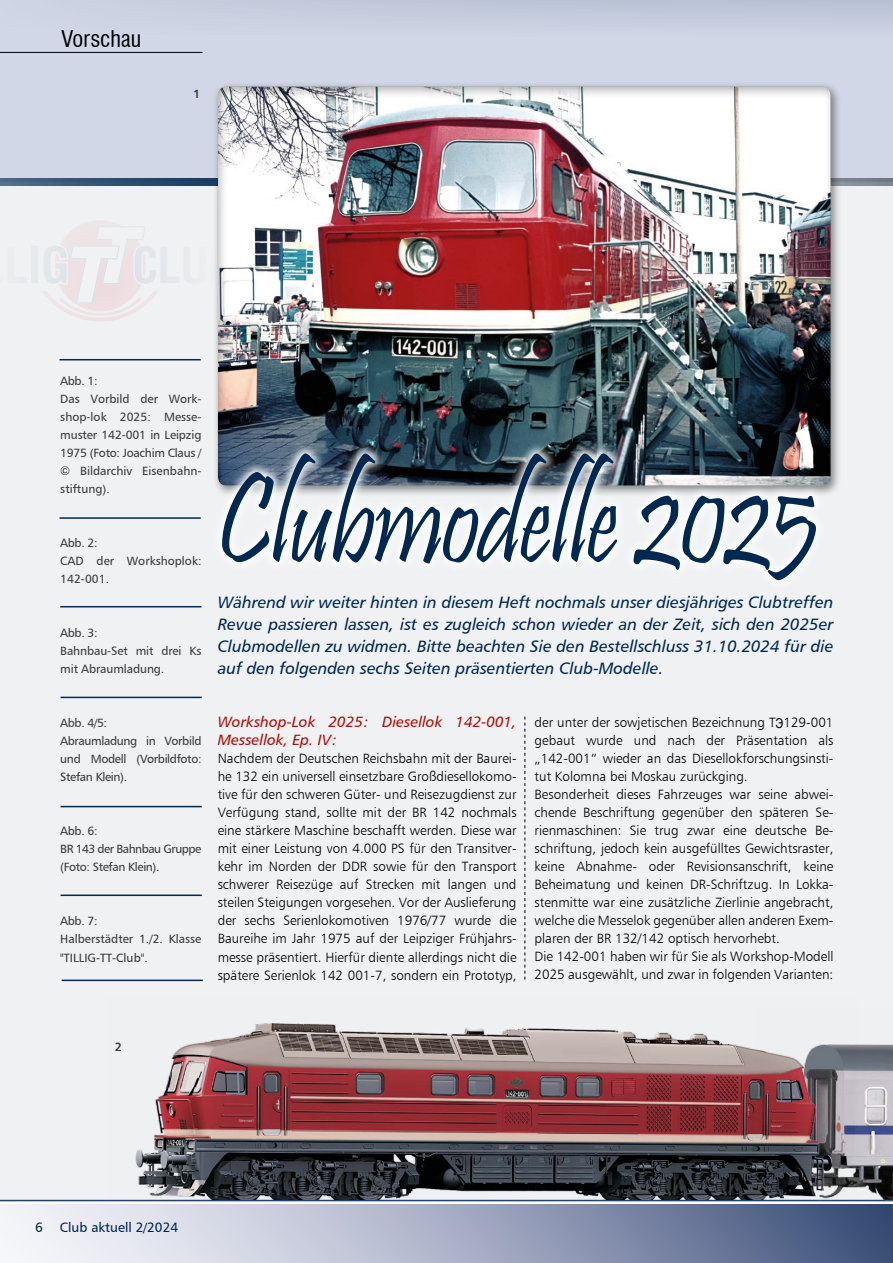
<style>
.page{position:relative;width:893px;height:1263px;background:#fff}
.page>*{position:absolute;margin:0;border:0;box-sizing:border-box;transform-origin:0 0}
.t1{font:131.4px "Pristina";letter-spacing:-.02em;color:#002851;scale:.83 1}
.t2{font:condensed 22.5px "Swiss 721 BT";letter-spacing:-.005em;color:#000}
.t3{font:16.5px/21.8px "Humanist 777 BT Italic B";color:#002851;text-align:justify}
.t4{font:15px/18px "Humanist 777 BT Italic B";color:#ae0f0a}
.t5{font:13.5px/18px "Humanist 777 BT Light B";color:#000;text-align:justify}
.t6{font:13.5px "Humanist 777 BT Roman B";color:#002851}
.t7{font:12px/18px "Humanist 777 BT Roman B";letter-spacing:-.01em;color:#3c3c3b}
.t8{font:12px/18px "Humanist 777 BT Roman B";letter-spacing:-.03em;color:#3c3c3b}
.t9{font:12px/18px "Humanist 777 BT Roman B";letter-spacing:-.04em;color:#3c3c3b}
.t10{font:12px/18px "Humanist 777 BT Roman B";color:#373a3b}
.t11{font:12px "Humanist 777 BT Bold B";color:#3c3c3b}
.s1{font-size:109.5px}
.s2{font-family:"Arial Narrow"}
</style>
<div class="page">
<div style="left:0;top:1204px;width:893px;height:59px;background:linear-gradient(to right,#fff,#40527d)"></div>
<hr style="left:892px;top:1204px;width:1px;height:59px;background:#374d74">
<div style="left:0;top:0;width:893px;height:1201px;background:#eff1f3"></div>
<div style="left:30px;top:245px;width:9px;height:39px;background:#e6e9ed"></div>
<svg style="left:42px;top:221px;width:129px;height:100px"></svg>
<div style="left:0;top:0;width:893px;height:182px;background:linear-gradient(to bottom,#cad1e1,#d4dae8)"></div>
<svg style="left:0;top:178px;width:206px;height:8px;background:#335274"></svg>
<hr style="left:0;top:52px;width:203px;height:1px;background:#000">
<hr style="left:60px;top:359px;width:141px;height:1px;background:#002851">
<div style="left:631px;top:166px;width:262px;height:21px;background:#000;opacity:.75"></div>
<div style="left:206px;top:74px;width:639px;height:413px;background:#000;opacity:.31"></div>
<svg style="left:210px;top:442px;width:618px;height:139px"></svg>
<img style="left:756px;top:1044px;width:137px;height:156px">
<img style="left:135px;top:1023px;width:721px;height:176px">
<svg style="left:524px;top:716px;width:1px;height:263px"></svg>
<hr style="left:60px;top:517px;width:141px;height:2px;background:#002851">
<hr style="left:60px;top:606px;width:141px;height:1px;background:#002851">
<hr style="left:61px;top:697px;width:141px;height:1px;background:#002851">
<hr style="left:61px;top:806px;width:141px;height:1px;background:#002851">
<hr style="left:61px;top:894px;width:141px;height:2px;background:#002851">
<hr style="left:62px;top:979px;width:141px;height:2px;background:#002851">
<h2 class="t2" style="left:61px;top:26px;width:82px">Vorschau</h2>
<p class="t11" style="left:193px;top:86px;width:9px">1</p>
<p class="t7" style="left:60px;top:371px;width:143px">Abb. 1:<br>Das Vorbild der Work&shy;shop-lok 2025: Messe&shy;muster 142-001 in Leipzig<br>1975 (Foto: Joachim Claus / © Bildarchiv Eisenbahn&shy;stiftung).</p>
<p class="t7" style="left:60px;top:533px;width:143px">Abb. 2:<br>CAD der Workshoplok:<br>142-001.</p>
<p class="t7" style="left:60px;top:624px;width:143px">Abb. 3:<br>Bahnbau-Set mit drei Ks mit Abraumladung.</p>
<p class="t8" style="left:60px;top:714px;width:143px">Abb. 4/5:<br>Abraumladung in Vorbild und Modell (Vorbildfoto:<br>Stefan Klein).</p>
<p class="t9" style="left:60px;top:822px;width:143px">Abb. 6:<br>BR 143 der Bahnbau Gruppe (Foto: Stefan Klein).</p>
<p class="t7" style="left:60px;top:912px;width:39px">Abb. 7:</p>
<p class="t10" style="left:60px;top:930px;width:143px">Halberstädter 1./2. Klasse "TILLIG-TT-Club".</p>
<h1 class="t1" style="left:217px;top:447px;width:733px">Clubmodelle 202<span class="s1">5</span></h1>
<p class="t3" style="left:218px;top:591px;width:617px">Während wir weiter hinten in diesem Heft nochmals unser diesjähriges Clubtreffen Revue passieren lassen, ist es zugleich schon wieder an der Zeit, sich den 2025er Clubmodellen zu widmen. Bitte beachten Sie den Bestellschluss 31.10.2024 für die auf den folgenden sechs Seiten präsentierten Club-Modelle.</p>
<p class="t4" style="left:218px;top:713px;width:300px">Workshop-Lok 2025: Diesellok 142-001,<br>Messellok, Ep. IV:</p>
<p class="t5" style="left:218px;top:749px;width:300px">Nachdem der Deutschen Reichsbahn mit der Baurei&shy;he 132 ein universell einsetzbare Großdiesellokomo&shy;tive für den schweren Güter- und Reisezugdienst zur Verfügung stand, sollte mit der BR 142 nochmals eine stärkere Maschine beschafft werden. Diese war mit einer Leistung von 4.000 PS für den Transitver&shy;kehr im Norden der DDR sowie für den Transport schwerer Reisezüge auf Strecken mit langen und steilen Steigungen vorgesehen. Vor der Auslieferung der sechs Serienlokomotiven 1976/77 wurde die Baureihe im Jahr 1975 auf der Leipziger Frühjahrs&shy;messe präsentiert. Hierfür diente allerdings nicht die spätere Serienlok 142 001-7, sondern ein Prototyp,</p>
<p class="t5" style="left:535px;top:713px;width:300px;text-align:left">der unter der sowjetischen Bezeichnung T<span class="s2">Э</span>129-001 gebaut wurde und nach der Präsentation als „142-001“ wieder an das Diesellokforschungsinsti&shy;tut Kolomna bei Moskau zurückging.<br>Besonderheit dieses Fahrzeuges war seine abwei&shy;chende Beschriftung gegenüber den späteren Se&shy;rienmaschinen: Sie trug zwar eine deutsche Be&shy;schriftung, jedoch kein ausgefülltes Gewichtsraster, keine Abnahme- oder Revisionsanschrift, keine Beheimatung und keinen DR-Schriftzug. In Lokka&shy;stenmitte war eine zusätzliche Zierlinie angebracht, welche die Messelok gegenüber allen anderen Exem&shy;plaren der BR 132/142 optisch hervorhebt.<br>Die 142-001 haben wir für Sie als Workshop-Modell 2025 ausgewählt, und zwar in folgenden Varianten:</p>
<p class="t11" style="left:115px;top:1039px;width:9px">2</p>
<p class="t6" style="left:35px;top:1219px;width:9px">6</p>
<p class="t6" style="left:60px;top:1219px;width:120px">Club aktuell 2/2024</p>
</div>
